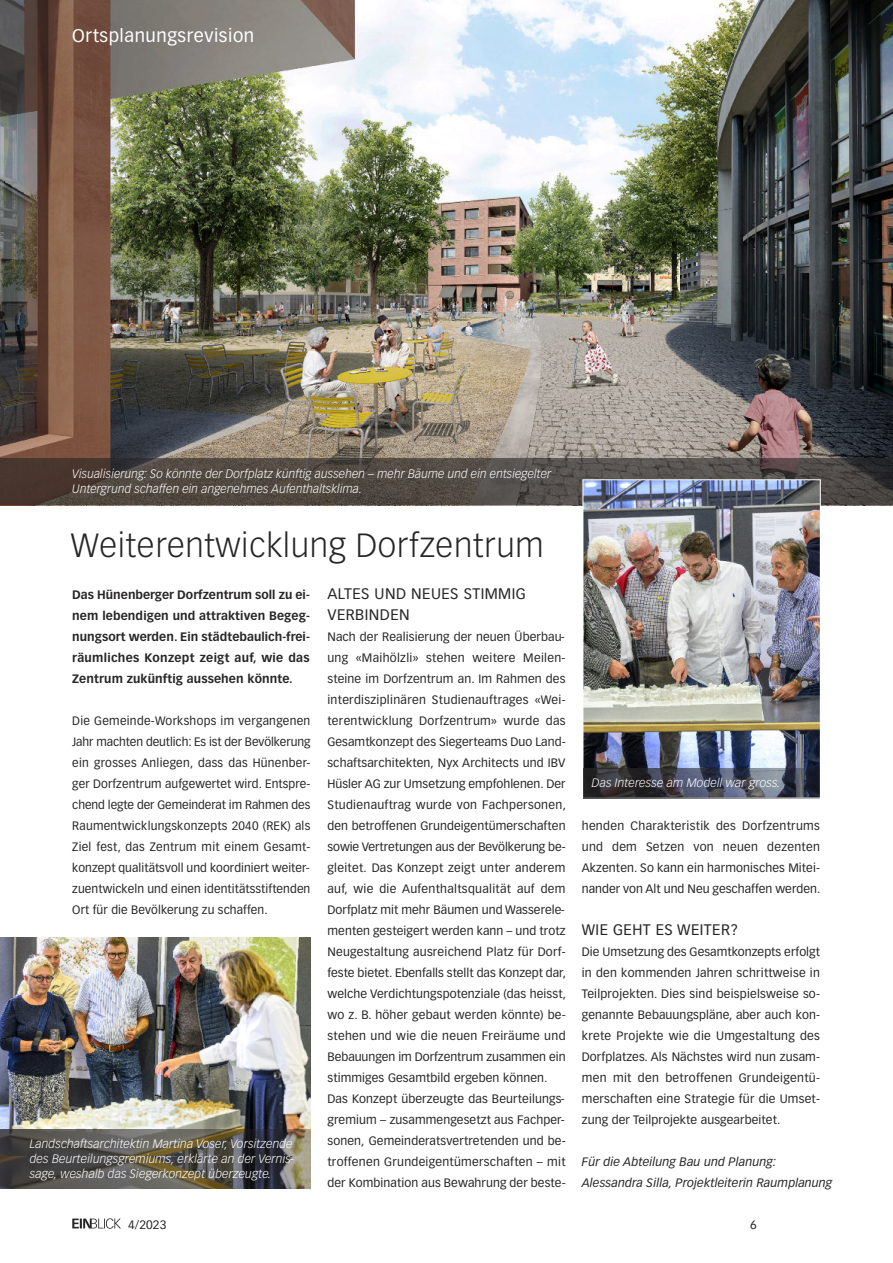
<style>
.page{position:relative;width:893px;height:1263px;background:#fff}
.page>*{position:absolute;margin:0;border:0;box-sizing:border-box;transform-origin:0 0}
.t1{font:300 33px "Vectora LH";letter-spacing:.02em;color:#272526}
.t2{font:18px "Vectora LH";letter-spacing:.03em;color:#fff}
.t3{font:15px/21px "Vectora LH";letter-spacing:.03em;color:#272526}
.t4{font:12px/21px "Vectora LH";letter-spacing:.01em;color:#272526;text-align:justify}
.t5{font:italic 300 12px/15px "Vectora LH";letter-spacing:.01em;color:#fff}
.t6{font:700 12px/21px "Vectora LH";letter-spacing:.01em;color:#272526;text-align:justify}
.t7{font:italic 12px/21px "Vectora LH";letter-spacing:.01em;color:#272526}
</style>
<div class="page">
<img style="left:0;top:0;width:893px;height:458px">
<div style="left:0;top:458px;width:893px;height:47px;background:#272526;opacity:.6"></div>
<svg style="left:72px;top:1218px;width:49px;height:11px"></svg>
<img style="left:0;top:937px;width:310px;height:193px">
<img style="left:0;top:1188px;width:310px;height:1px">
<svg style="left:0;top:1130px;width:310px;height:58px;background:#55524c"></svg>
<img style="left:585px;top:481px;width:234px;height:287px">
<div style="left:583px;top:479px;width:238px;height:319px;border:1px solid #fff"></div>
<svg style="left:583px;top:768px;width:237px;height:30px;background:#444753"></svg>
<h2 class="t2" style="left:72px;top:28px;width:183px">Ortsplanungsrevision</h2>
<p class="t5" style="left:72px;top:467px;width:481px">Visualisierung: So könnte der Dorfplatz künftig aussehen – mehr Bäume und ein entsiegelter<br>Untergrund schaffen ein angenehmes Aufenthaltsklima.</p>
<h1 class="t1" style="left:71px;top:531px;width:474px">Weiterentwicklung Dorfzentrum</h1>
<p class="t6" style="left:72px;top:585px;width:239px">Das Hünenberger Dorfzentrum soll zu ei&shy;nem lebendigen und attraktiven Begeg&shy;nungsort werden. Ein städtebaulich-frei&shy;räumliches Konzept zeigt auf, wie das Zentrum zukünftig aussehen könnte.</p>
<p class="t4" style="left:72px;top:710px;width:240px">Die Gemeinde-Workshops im vergangenen Jahr machten deutlich: Es ist der Bevölkerung ein grosses Anliegen, dass das Hünenber&shy;ger Dorfzentrum aufgewertet wird. Entspre&shy;chend legte der Gemeinderat im Rahmen des Raumentwicklungskonzepts 2040 (REK) als Ziel fest, das Zentrum mit einem Gesamt&shy;konzept qualitätsvoll und koordiniert weiter&shy;zuentwickeln und einen identitätsstiftenden Ort für die Bevölkerung zu schaffen.</p>
<p class="t5" style="left:30px;top:1136px;width:266px">Landschaftsarchitektin Martina Voser, Vorsitzende des Beurteilungsgremiums, erklärte an der Vernis&shy;sage, weshalb das Siegerkonzept überzeugte.</p>
<p class="t3" style="left:327px;top:584px;width:200px">ALTES UND NEUES STIMMIG<br>VERBINDEN</p>
<p class="t4" style="left:327px;top:626px;width:240px;text-align:left">Nach der Realisierung der neuen Überbau&shy;ung «Maihölzli» stehen weitere Meilen&shy;steine im Dorfzentrum an. Im Rahmen des interdisziplinären Studienauftrages «Wei&shy;terentwicklung Dorfzentrum» wurde das Gesamtkonzept des Siegerteams Duo Land&shy;schaftsarchitekten, Nyx Architects und IBV Hüsler AG zur Umsetzung empfohlenen. Der Studienauftrag wurde von Fachpersonen, den betroffenen Grundeigentümerschaften sowie Vertretungen aus der Bevölkerung be&shy;gleitet. Das Konzept zeigt unter anderem auf, wie die Aufenthaltsqualität auf dem Dorfplatz mit mehr Bäumen und Wasserele&shy;menten gesteigert werden kann – und trotz Neugestaltung ausreichend Platz für Dorf&shy;feste bietet. Ebenfalls stellt das Konzept dar, welche Verdichtungspotenziale (das heisst, wo z. B. höher gebaut werden könnte) be&shy;stehen und wie die neuen Freiräume und Bebauungen im Dorfzentrum zusammen ein stimmiges Gesamtbild ergeben können.<br>Das Konzept überzeugte das Beurteilungs&shy;gremium – zusammengesetzt aus Fachper&shy;sonen, Gemeinderatsvertretenden und be&shy;troffenen Grundeigentümerschaften – mit der Kombination aus Bewahrung der beste-</p>
<p class="t5" style="left:592px;top:776px;width:190px">Das Interesse am Modell war gross.</p>
<p class="t4" style="left:582px;top:815px;width:240px">henden Charakteristik des Dorfzentrums und dem Setzen von neuen dezenten Akzenten. So kann ein harmonisches Mitei&shy;nander von Alt und Neu geschaffen werden.</p>
<p class="t3" style="left:582px;top:920px;width:158px">WIE GEHT ES WEITER?</p>
<p class="t4" style="left:582px;top:941px;width:240px">Die Umsetzung des Gesamtkonzepts erfolgt in den kommenden Jahren schrittweise in Teilprojekten. Dies sind beispielsweise so&shy;genannte Bebauungspläne, aber auch kon&shy;krete Projekte wie die Umgestaltung des Dorfplatzes. Als Nächstes wird nun zusam&shy;men mit den betroffenen Grundeigentü&shy;merschaften eine Strategie für die Umset&shy;zung der Teilprojekte ausgearbeitet.</p>
<p class="t7" style="left:582px;top:1151px;width:252px">Für die Abteilung Bau und Planung:<br>Alessandra Silla, Projektleiterin Raumplanung</p>
<p class="t4" style="left:128px;top:1214px;width:40px">4/2023</p>
<p class="t4" style="left:750px;top:1214px;width:8px">6</p>
</div>
